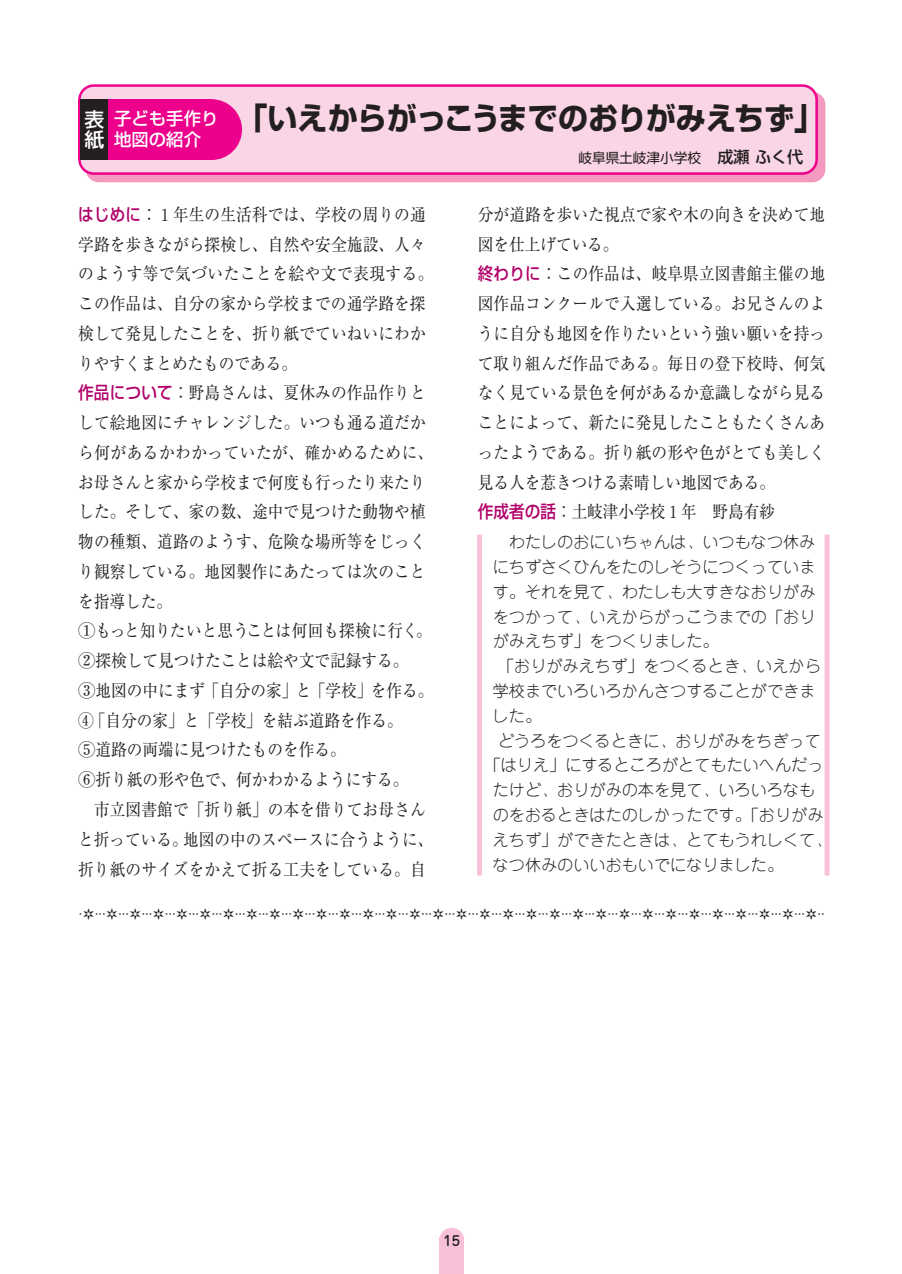
<style>
.page{position:relative;width:902px;height:1274px;background:#fff}
.page>*{position:absolute;margin:0;border:0;box-sizing:border-box;transform-origin:0 0}
.t1{font:700 30.97px "Shin Go";color:#231f20}
.t2{font:500 19.78px/19.8px "Shin Go";color:#fff}
.t3{font:17.32px/29.8px "Ryumin";letter-spacing:.01em;color:#231f20;scale:.9 1}
.t4{font:500 17.32px/21px "Shin Go";color:#fff}
.t5{font:300 16.1px "Jun 101";color:#231f20}
.t6{font:14.88px "Mc KEISUKE3 JJ";color:#231f20}
.t7{font:13.65px "Shin Go";color:#231f20}
.t8{font:500 13.65px "Jun 34";color:#231f20}
.s1{font-weight:500;font-size:16.1px}
.s2{font-family:"Shin Go";font-weight:500;color:#b00069}
</style>
<div class="page">
<div style="left:439px;top:1228px;width:25px;height:25px;background:#f8c1d9;border-radius:50%"></div>
<div style="left:439px;top:1238px;width:25px;height:36px;background:#f8c1d9"></div>
<div style="left:86px;top:92px;width:739px;height:90px;background:#f49ac1;border-radius:13px"></div>
<div style="left:81px;top:87px;width:734px;height:85px;background:#fad5e5;border-radius:13px"></div>
<div style="left:78px;top:84px;width:739px;height:91px;border:2px solid #ec008c;border-radius:14px"></div>
<div style="left:181px;top:99px;width:61px;height:61px;background:#ec008c;border-radius:50%"></div>
<div style="left:78px;top:99px;width:133px;height:61px;background:#ec008c"></div>
<div style="left:477px;top:535px;width:5px;height:341px;background:#f8c1d9"></div>
<div style="left:824px;top:535px;width:5px;height:341px;background:#f8c1d9"></div>
<div style="left:81px;top:99px;width:27px;height:61px;background:#231f20"></div>
<p class="t2" style="left:84px;top:112px;width:21px">表紙</p>
<p class="t4" style="left:114px;top:110px;width:106px">子ども手作り地図の紹介</p>
<h1 class="t1" style="left:237px;top:107px;width:588px">「いえからがっこうまでのおりがみえちず」</h1>
<p class="t7" style="left:578px;top:153px;width:226px">岐阜県土岐津小学校 <span class="s1">成瀬ふく代</span></p>
<p class="t3" style="left:78px;top:202px;width:396px"><span class="s2">はじめに</span>：１年生の生活科では、学校の周りの通学路を歩きながら探検し、自然や安全施設、人々のようす等で気づいたことを絵や文で表現する。この作品は、自分の家から学校までの通学路を探検して発見したことを、折り紙でていねいにわかりやすくまとめたものである。<br><span class="s2">作品について</span>：野島さんは、夏休みの作品作りとして絵地図にチャレンジした。いつも通る道だから何があるかわかっていたが、確かめるために、お母さんと家から学校まで何度も行ったり来たりした。そして、家の数、途中で見つけた動物や植物の種類、道路のようす、危険な場所等をじっくり観察している。地図製作にあたっては次のことを指導した。<br>①もっと知りたいと思うことは何回も探検に行く。<br>②探検して見つけたことは絵や文で記録する。<br>③地図の中にまず「自分の家」と「学校」を作る。<br>④「自分の家」と「学校」を結ぶ道路を作る。<br>⑤道路の両端に見つけたものを作る。<br>⑥折り紙の形や色で、何かわかるようにする。</p>
<p class="t3" style="left:78px;top:797px;width:396px;text-align:center">市立図書館で「折り紙」の本を借りてお母さん<br>と折っている。地図の中のスペースに合うように、折り紙のサイズをかえて折る工夫をしている。自</p>
<p class="t3" style="left:477px;top:202px;width:387px">分が道路を歩いた視点で家や木の向きを決めて地図を仕上げている。<br><span class="s2">終わりに</span>：この作品は、岐阜県立図書館主催の地図作品コンクールで入選している。お兄さんのように自分も地図を作りたいという強い願いを持って取り組んだ作品である。毎日の登下校時、何気なく見ている景色を何があるか意識しながら見ることによって、新たに発見したこともたくさんあったようである。折り紙の形や色がとても美しく見る人を惹きつける素晴しい地図である。<br><span class="s2">作成者の話</span>：土岐津小学校１年　野島有紗</p>
<p class="t5" style="left:508px;top:536px;width:308px">わたしのおにいちゃんは、いつもなつ休み</p>
<p class="t5" style="left:492px;top:561px;width:324px">にちずさくひんをたのしそうにつくっていま</p>
<p class="t5" style="left:492px;top:586px;width:324px">す。それを見て、わたしも大すきなおりがみ</p>
<p class="t5" style="left:492px;top:610px;width:324px">をつかって、いえからがっこうまでの「おり</p>
<p class="t5" style="left:492px;top:635px;width:227px">がみえちず」をつくりました。</p>
<p class="t5" style="left:498px;top:660px;width:324px">「おりがみえちず」をつくるとき、いえから</p>
<p class="t5" style="left:492px;top:685px;width:324px">学校までいろいろかんさつすることができま</p>
<p class="t5" style="left:492px;top:710px;width:50px">した。</p>
<p class="t5" style="left:498px;top:734px;width:324px">どうろをつくるときに、おりがみをちぎって</p>
<p class="t5" style="left:484px;top:759px;width:340px">「はりえ」にするところがとてもたいへんだっ</p>
<p class="t5" style="left:492px;top:784px;width:324px">たけど、おりがみの本を見て、いろいろなも</p>
<p class="t5" style="left:492px;top:809px;width:332px">のをおるときはたのしかったです。「おりがみ</p>
<p class="t5" style="left:492px;top:834px;width:340px">えちず」ができたときは、とてもうれしくて、</p>
<p class="t5" style="left:492px;top:858px;width:292px">なつ休みのいいおもいでになりました。</p>
<p class="t6" style="left:79px;top:909px;width:747px">ZZZZZZZZZZZZZZZZZZZZZZZZZZZZZZZZ</p>
<p class="t8" style="left:443px;top:1236px;width:18px">15</p>
</div>
